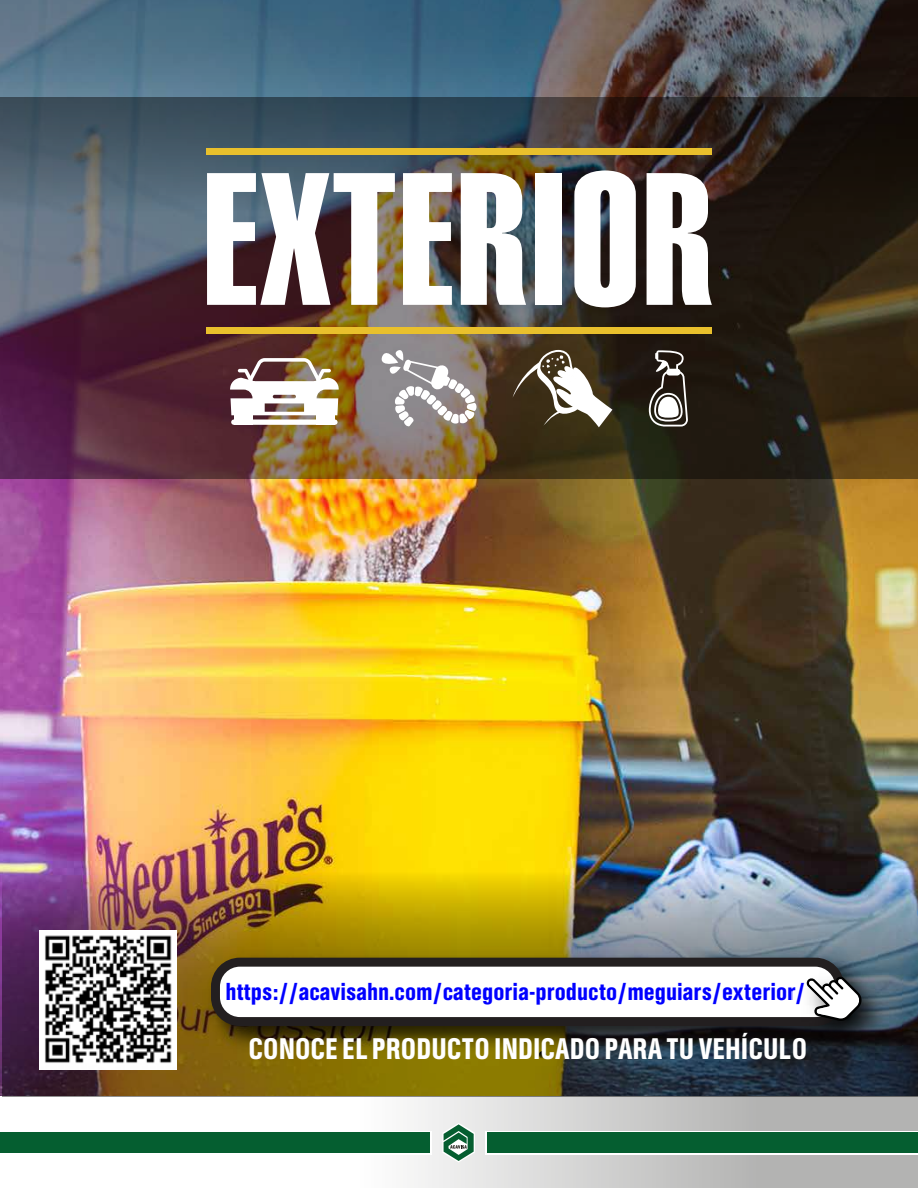
<style>
.page{position:relative;width:918px;height:1188px;background:#fff}
.page>*{position:absolute;margin:0;border:0;box-sizing:border-box;transform-origin:0 0}
.t1{font:185.1px "Helvetica LT Std Extra Comp";letter-spacing:.02em;color:#fff}
.t2{font:500 condensed 26.85px "Castrol Sans";color:#fff}
.t3{font:500 condensed 22.2px "Castrol Sans";color:#00f}
</style>
<div class="page">
<img style="left:0;top:478px;width:918px;height:618px">
<svg style="left:410px;top:1097px;width:508px;height:91px;background:#cacac9"></svg>
<svg style="left:442px;top:1123px;width:33px;height:39px"></svg>
<div style="left:0;top:1131px;width:432px;height:23px;background:#055e30"></div>
<div style="left:485px;top:1131px;width:433px;height:23px;background:#055e30"></div>
<img style="left:2px;top:849px;width:916px;height:248px">
<svg style="left:0;top:0;width:918px;height:97px;background:#4d6271"></svg>
<img style="left:0;top:97px;width:918px;height:381px">
<svg style="left:377px;top:345px;width:100px;height:82px"></svg>
<svg style="left:649px;top:350px;width:39px;height:77px"></svg>
<svg style="left:512px;top:350px;width:100px;height:77px"></svg>
<div style="left:234px;top:415px;width:18px;height:10px;background:#fff"></div>
<div style="left:316px;top:415px;width:19px;height:10px;background:#fff"></div>
<svg style="left:230px;top:358px;width:109px;height:57px"></svg>
<div style="left:231px;top:420px;width:107px;height:5px;background:#fff;border-radius:3px"></div>
<div style="left:206px;top:148px;width:506px;height:6px;background:#e9c02c"></div>
<div style="left:206px;top:327px;width:506px;height:7px;background:#e9c02c"></div>
<img style="left:199px;top:946px;width:678px;height:113px">
<div style="left:215px;top:962px;width:625px;height:60px;background:#fff;border-radius:24px"></div>
<div style="left:211px;top:958px;width:633px;height:68px;border:9px solid #fff;border-radius:24px"></div>
<img style="left:792px;top:962px;width:109px;height:99px">
<svg style="left:806px;top:976px;width:57px;height:45px"></svg>
<img style="left:39px;top:931px;width:137px;height:138px">
<h1 class="t1" style="left:203px;top:128px;width:510px">EXTERIOR</h1>
<p class="t3" style="left:225px;top:977px;width:581px">https://acavisahn.com/categoria-producto/meguiars/exterior/</p>
<p class="t2" style="left:249px;top:1032px;width:560px">CONOCE EL PRODUCTO INDICADO PARA TU VEHÍCULO</p>
</div>
